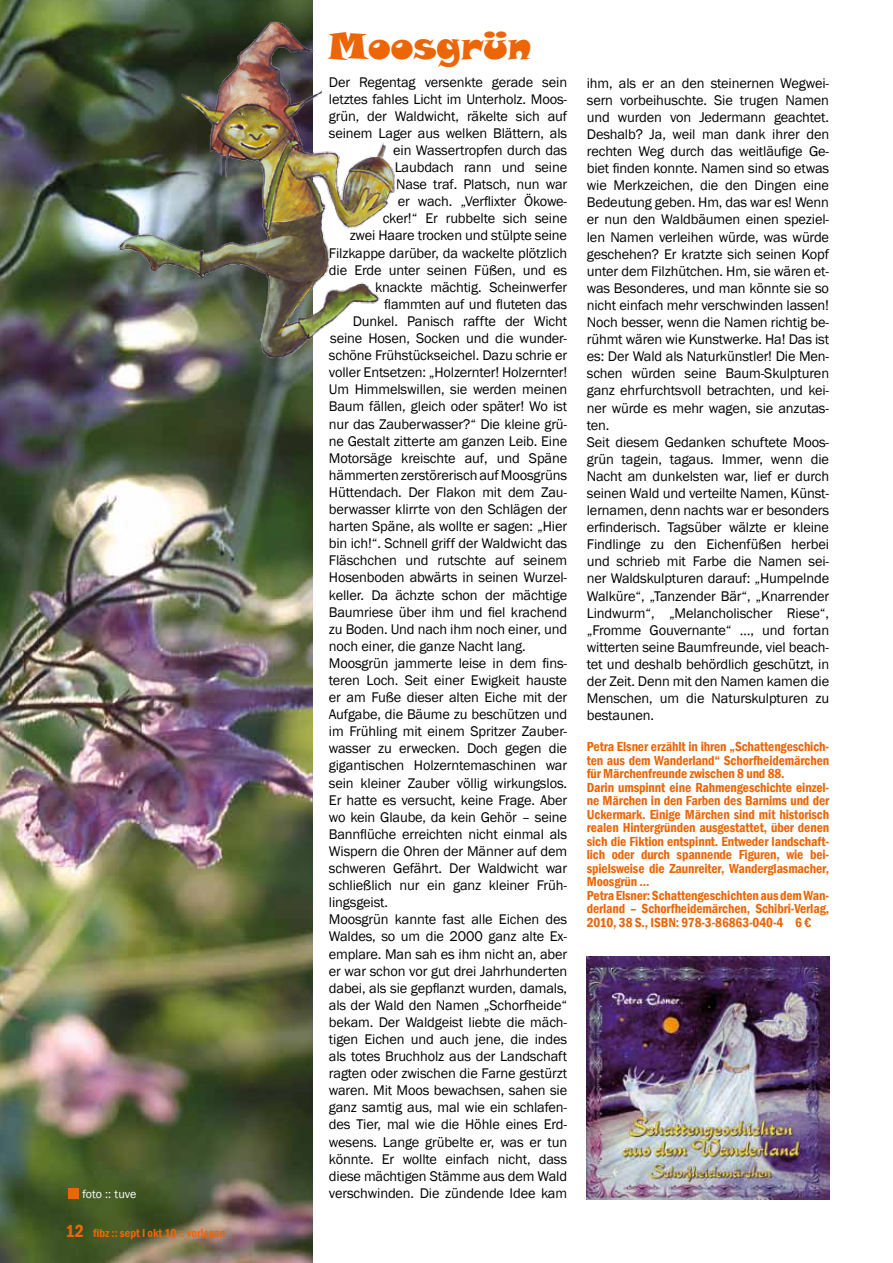
<style>
.page{position:relative;width:893px;height:1263px;background:#fff}
.page>*{position:absolute;margin:0;border:0;box-sizing:border-box;transform-origin:0 0}
.t1{font:37.5px "Snap ITC";color:#ec6608}
.t2{font:14.4px/17.1px "Franklin Gothic";letter-spacing:-.01em;color:#000}
.t3{font:600 condensed 13.5px/13.5px "Franklin Gothic";letter-spacing:-.01em;color:#ec6608}
.t4{font:600 condensed 12px "Franklin Gothic";color:#ec6608}
.t5{font:12px "Franklin Gothic";color:#fff}
.s1{font-size:18px}
</style>
<div class="page">
<img style="left:0;top:0;width:313px;height:1263px">
<img style="left:587px;top:957px;width:242px;height:242px">
<img style="left:100px;top:20px;width:295px;height:339px">
<div style="left:68px;top:1188px;width:11px;height:10px;background:#ec6608"></div>
<p class="t5" style="left:82px;top:1186px;width:56px">foto :: tuve</p>
<p class="t4" style="left:66px;top:1225px;width:161px"><span class="s1">12</span> fibz :: sept I okt 10 :: vorlesen</p>
<h1 class="t1" style="left:327px;top:21px;width:206px">Moosgrün</h1>
<p class="t2" style="left:329px;top:74px;width:240px">Der Regentag versenkte gerade sein</p>
<p class="t2" style="left:329px;top:91px;width:240px">letztes fahles Licht im Unterholz. Moos-</p>
<p class="t2" style="left:329px;top:108px;width:240px">grün, der Waldwicht, räkelte sich auf</p>
<p class="t2" style="left:329px;top:125px;width:240px">seinem Lager aus welken Blättern, als</p>
<p class="t2" style="left:393px;top:142px;width:175px">ein Wassertropfen durch das</p>
<p class="t2" style="left:395px;top:159px;width:174px">Laubdach rann und seine</p>
<p class="t2" style="left:396px;top:176px;width:173px">Nase traf. Platsch, nun war</p>
<p class="t2" style="left:398px;top:193px;width:171px">er wach. „Verflixter Ökowe-</p>
<p class="t2" style="left:383px;top:210px;width:186px">cker!“ Er rubbelte sich seine</p>
<p class="t2" style="left:350px;top:227px;width:219px">zwei Haare trocken und stülpte seine</p>
<p class="t2" style="left:329px;top:245px;width:240px">Filzkappe darüber, da wackelte plötzlich</p>
<p class="t2" style="left:329px;top:262px;width:240px">die Erde unter seinen Füßen, und es</p>
<p class="t2" style="left:375px;top:279px;width:193px">knackte mächtig. Scheinwerfer</p>
<p class="t2" style="left:384px;top:296px;width:184px">flammten auf und fluteten das</p>
<p class="t2" style="left:353px;top:313px;width:216px">Dunkel. Panisch raffte der Wicht</p>
<p class="t2" style="left:330px;top:330px;width:238px">seine Hosen, Socken und die wunder-</p>
<p class="t2" style="left:329px;top:347px;width:240px">schöne Frühstückseichel. Dazu schrie er</p>
<p class="t2" style="left:329px;top:364px;width:240px">voller Entsetzen: „Holzernter! Holzernter!</p>
<p class="t2" style="left:329px;top:381px;width:240px">Um Himmelswillen, sie werden meinen</p>
<p class="t2" style="left:329px;top:398px;width:240px">Baum fällen, gleich oder später! Wo ist</p>
<p class="t2" style="left:329px;top:415px;width:240px">nur das Zauberwasser?“ Die kleine grü-</p>
<p class="t2" style="left:329px;top:433px;width:240px">ne Gestalt zitterte am ganzen Leib. Eine</p>
<p class="t2" style="left:329px;top:450px;width:240px">Motorsäge kreischte auf, und Späne</p>
<p class="t2" style="left:329px;top:467px;width:240px">hämmerten zerstörerisch auf Moosgrüns</p>
<p class="t2" style="left:329px;top:484px;width:240px">Hüttendach. Der Flakon mit dem Zau-</p>
<p class="t2" style="left:329px;top:501px;width:240px">berwasser klirrte von den Schlägen der</p>
<p class="t2" style="left:329px;top:518px;width:240px">harten Späne, als wollte er sagen: „Hier</p>
<p class="t2" style="left:329px;top:535px;width:240px">bin ich!“. Schnell griff der Waldwicht das</p>
<p class="t2" style="left:329px;top:552px;width:240px">Fläschchen und rutschte auf seinem</p>
<p class="t2" style="left:329px;top:569px;width:240px">Hosenboden abwärts in seinen Wurzel-</p>
<p class="t2" style="left:329px;top:586px;width:240px">keller. Da ächzte schon der mächtige</p>
<p class="t2" style="left:329px;top:604px;width:240px">Baumriese über ihm und fiel krachend</p>
<p class="t2" style="left:329px;top:621px;width:240px">zu Boden. Und nach ihm noch einer, und</p>
<p class="t2" style="left:329px;top:638px;width:198px">noch einer, die ganze Nacht lang.</p>
<p class="t2" style="left:329px;top:655px;width:240px">Moosgrün jammerte leise in dem fins-</p>
<p class="t2" style="left:329px;top:672px;width:240px">teren Loch. Seit einer Ewigkeit hauste</p>
<p class="t2" style="left:329px;top:689px;width:240px">er am Fuße dieser alten Eiche mit der</p>
<p class="t2" style="left:329px;top:706px;width:240px">Aufgabe, die Bäume zu beschützen und</p>
<p class="t2" style="left:329px;top:723px;width:240px">im Frühling mit einem Spritzer Zauber-</p>
<p class="t2" style="left:329px;top:740px;width:240px">wasser zu erwecken. Doch gegen die</p>
<p class="t2" style="left:329px;top:757px;width:240px">gigantischen Holzerntemaschinen war</p>
<p class="t2" style="left:329px;top:774px;width:240px">sein kleiner Zauber völlig wirkungslos.</p>
<p class="t2" style="left:329px;top:792px;width:240px">Er hatte es versucht, keine Frage. Aber</p>
<p class="t2" style="left:329px;top:809px;width:240px">wo kein Glaube, da kein Gehör – seine</p>
<p class="t2" style="left:329px;top:826px;width:240px">Bannflüche erreichten nicht einmal als</p>
<p class="t2" style="left:329px;top:843px;width:240px">Wispern die Ohren der Männer auf dem</p>
<p class="t2" style="left:329px;top:860px;width:240px">schweren Gefährt. Der Waldwicht war</p>
<p class="t2" style="left:329px;top:877px;width:240px">schließlich nur ein ganz kleiner Früh-</p>
<p class="t2" style="left:329px;top:894px;width:61px">lingsgeist.</p>
<p class="t2" style="left:329px;top:911px;width:240px">Moosgrün kannte fast alle Eichen des</p>
<p class="t2" style="left:329px;top:928px;width:240px">Waldes, so um die 2000 ganz alte Ex-</p>
<p class="t2" style="left:329px;top:945px;width:240px">emplare. Man sah es ihm nicht an, aber</p>
<p class="t2" style="left:329px;top:962px;width:240px">er war schon vor gut drei Jahrhunderten</p>
<p class="t2" style="left:329px;top:980px;width:240px">dabei, als sie gepflanzt wurden, damals,</p>
<p class="t2" style="left:329px;top:997px;width:240px">als der Wald den Namen „Schorfheide“</p>
<p class="t2" style="left:329px;top:1014px;width:240px">bekam. Der Waldgeist liebte die mäch-</p>
<p class="t2" style="left:329px;top:1031px;width:240px">tigen Eichen und auch jene, die indes</p>
<p class="t2" style="left:329px;top:1048px;width:240px">als totes Bruchholz aus der Landschaft</p>
<p class="t2" style="left:329px;top:1065px;width:240px">ragten oder zwischen die Farne gestürzt</p>
<p class="t2" style="left:329px;top:1082px;width:240px">waren. Mit Moos bewachsen, sahen sie</p>
<p class="t2" style="left:329px;top:1099px;width:240px">ganz samtig aus, mal wie ein schlafen-</p>
<p class="t2" style="left:329px;top:1116px;width:240px">des Tier, mal wie die Höhle eines Erd-</p>
<p class="t2" style="left:329px;top:1133px;width:240px">wesens. Lange grübelte er, was er tun</p>
<p class="t2" style="left:329px;top:1151px;width:240px">könnte. Er wollte einfach nicht, dass</p>
<p class="t2" style="left:329px;top:1168px;width:240px">diese mächtigen Stämme aus dem Wald</p>
<p class="t2" style="left:329px;top:1185px;width:240px">verschwinden. Die zündende Idee kam</p>
<p class="t2" style="left:587px;top:75px;width:244px">ihm, als er an den steinernen Wegwei&shy;sern vorbeihuschte. Sie trugen Namen und wurden von Jedermann geachtet.<br>Deshalb? Ja, weil man dank ihrer den rechten Weg durch das weitläufige Ge&shy;biet finden konnte. Namen sind so etwas wie Merkzeichen, die den Dingen eine Bedeutung geben. Hm, das war es! Wenn er nun den Waldbäumen einen speziel&shy;len Namen verleihen würde, was würde geschehen? Er kratzte sich seinen Kopf unter dem Filzhütchen. Hm, sie wären et&shy;was Besonderes, und man könnte sie so nicht einfach mehr verschwinden lassen!<br>Noch besser, wenn die Namen richtig be&shy;rühmt wären wie Kunstwerke. Ha! Das ist es: Der Wald als Naturkünstler! Die Men&shy;schen würden seine Baum-Skulpturen ganz ehrfurchtsvoll betrachten, und kei&shy;ner würde es mehr wagen, sie anzutas&shy;ten.<br>Seit diesem Gedanken schuftete Moos&shy;grün tagein, tagaus. Immer, wenn die Nacht am dunkelsten war, lief er durch seinen Wald und verteilte Namen, Künst&shy;lernamen, denn nachts war er besonders erfinderisch. Tagsüber wälzte er kleine Findlinge zu den Eichenfüßen herbei und schrieb mit Farbe die Namen sei&shy;ner Waldskulpturen darauf: „Humpelnde Walküre“, „Tanzender Bär“, „Knarrender Lindwurm“, „Melancholischer Riese“, „Fromme Gouvernante“ …, und fortan witterten seine Baumfreunde, viel beach&shy;tet und deshalb behördlich geschützt, in der Zeit. Denn mit den Namen kamen die Menschen, um die Naturskulpturen zu bestaunen.</p>
<p class="t3" style="left:587px;top:740px;width:244px">Petra Elsner erzählt in ihren „Schattengeschich&shy;ten aus dem Wanderland“ Schorfheidemärchen für Märchenfreunde zwischen 8 und 88.<br>Darin umspinnt eine Rahmengeschichte einzel&shy;ne Märchen in den Farben des Barnims und der Uckermark. Einige Märchen sind mit historisch realen Hintergründen ausgestattet, über denen sich die Fiktion entspinnt. Entweder landschaft&shy;lich oder durch spannende Figuren, wie bei&shy;spielsweise die Zaunreiter, Wanderglasmacher, Moosgrün ...<br>Petra Elsner: Schattengeschichten aus dem Wan&shy;derland – Schorfheidemärchen, Schibri-Verlag, 2010, 38 S., ISBN: 978-3-86863-040-4 6 €</p>
</div>
